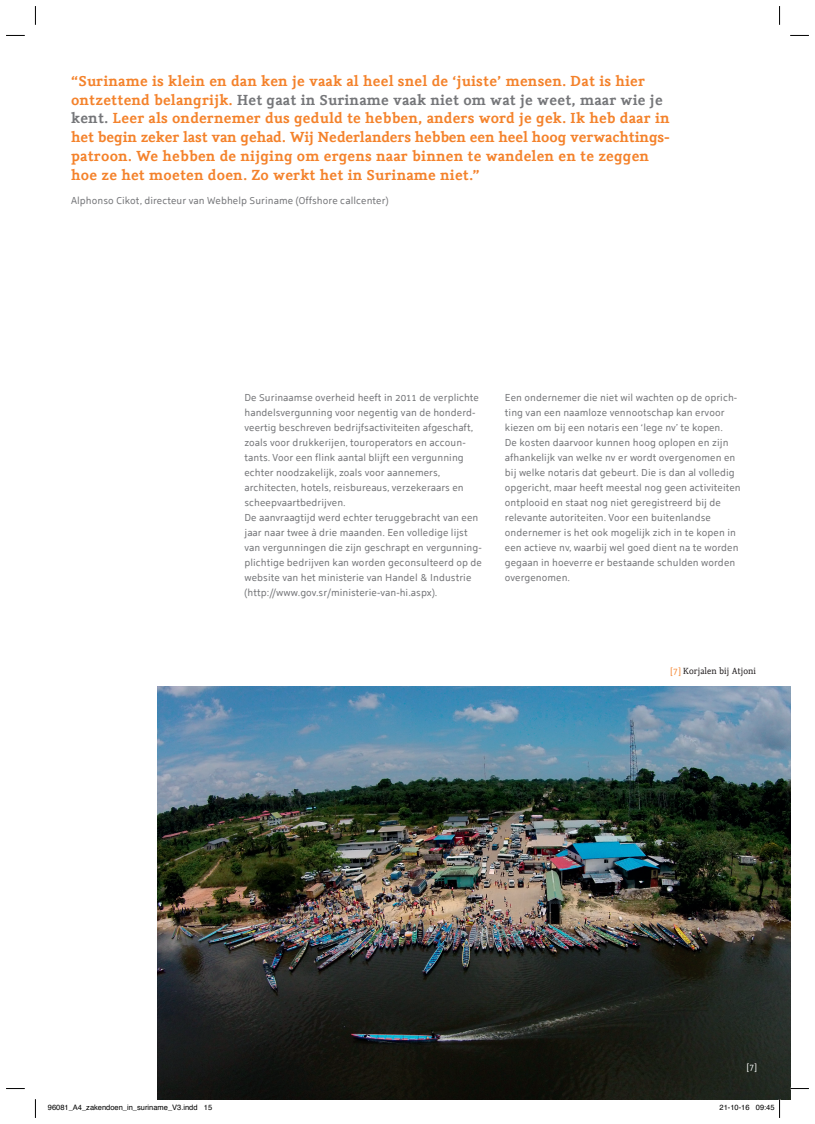
<style>
.page{position:relative;width:815px;height:1124px;background:#fff}
.page>*{position:absolute;margin:0;border:0;box-sizing:border-box;transform-origin:0 0}
.t1{font:700 14.38px/18.8px "Holland Serif";color:#f4822b}
.t2{font:10px/15px "Holland Sans";color:#757679}
.t3{font:8.75px "Holland Serif";color:#231f20}
.t4{font:8.75px "Holland Serif";color:#fff}
.t5{font:7.5px "Helvetica";color:#000}
.s1{color:#757679}
.s2{color:#f4822b}
</style>
<div class="page">
<img style="left:158px;top:686px;width:632px;height:412px">
<svg style="left:6px;top:35px;width:19px;height:1px"></svg>
<svg style="left:790px;top:35px;width:19px;height:1px"></svg>
<svg style="left:6px;top:1088px;width:19px;height:1px"></svg>
<svg style="left:790px;top:1087px;width:19px;height:2px"></svg>
<svg style="left:35px;top:6px;width:1px;height:19px"></svg>
<svg style="left:35px;top:1099px;width:1px;height:18px"></svg>
<svg style="left:779px;top:6px;width:1px;height:19px"></svg>
<svg style="left:719px;top:1098px;width:61px;height:19px"></svg>
<p class="t1" style="left:71px;top:70px;width:600px">“Suriname is klein en dan ken je vaak al heel snel de ‘juiste’ mensen. Dat is hier ontzettend belangrijk. <span class="s1">Het gaat in Suriname vaak niet om wat je weet, maar wie je kent.</span> Leer als ondernemer dus geduld te hebben, anders word je gek. Ik heb daar in het begin zeker last van gehad. Wij Nederlanders hebben een heel hoog verwachtings&shy;patroon. We hebben de nijging om ergens naar binnen te wandelen en te zeggen hoe ze het moeten doen. Zo werkt het in Suriname niet.”</p>
<p class="t2" style="left:71px;top:192px;width:319px">Alphonso Cikot, directeur van Webhelp Suriname (Offshore callcenter)</p>
<p class="t2" style="left:244px;top:389px;width:239px">De Surinaamse overheid heeft in 2011 de verplichte handelsvergunning voor negentig van de honderd&shy;veertig beschreven bedrijfsactiviteiten afgeschaft, zoals voor drukkerijen, touroperators en accoun&shy;tants. Voor een flink aantal blijft een vergunning echter noodzakelijk, zoals voor aannemers, architecten, hotels, reisbureaus, verzekeraars en scheepvaartbedrijven.<br>De aanvraagtijd werd echter teruggebracht van een jaar naar twee à drie maanden. Een volledige lijst van vergunningen die zijn geschrapt en vergunning&shy;plichtige bedrijven kan worden geconsulteerd op de website van het ministerie van Handel &amp; Industrie (http://www.gov.sr/ministerie-van-hi.aspx).</p>
<p class="t2" style="left:505px;top:389px;width:237px">Een ondernemer die niet wil wachten op de oprich&shy;ting van een naamloze vennootschap kan ervoor kiezen om bij een notaris een ‘lege nv’ te kopen.<br>De kosten daarvoor kunnen hoog oplopen en zijn afhankelijk van welke nv er wordt overgenomen en bij welke notaris dat gebeurt. Die is dan al volledig opgericht, maar heeft meestal nog geen activiteiten ontplooid en staat nog niet geregistreerd bij de relevante autoriteiten. Voor een buitenlandse ondernemer is het ook mogelijk zich in te kopen in een actieve nv, waarbij wel goed dient na te worden gegaan in hoeverre er bestaande schulden worden overgenomen.</p>
<p class="t3" style="left:671px;top:664px;width:87px"><span class="s2">[7]</span> Korjalen bij Atjoni</p>
<p class="t4" style="left:747px;top:1060px;width:12px">[7]</p>
<p class="t5" style="left:48px;top:1101px;width:166px">96081_A4_zakendoen_in_suriname_V3.indd 15</p>
<p class="t5" style="left:720px;top:1101px;width:57px">21-10-16 09:45</p>
</div>
